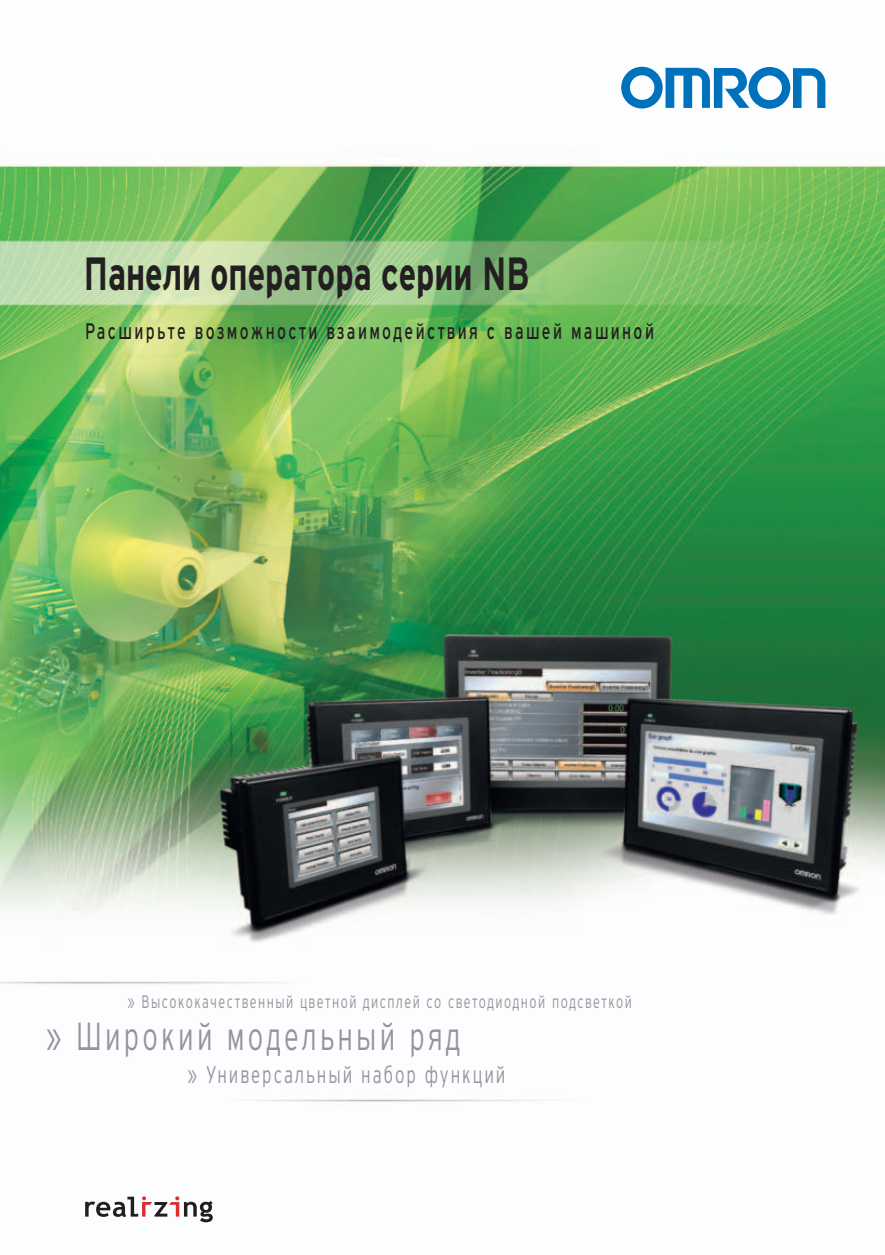
<style>
.page{position:relative;width:885px;height:1255px;background:#fff}
.page>*{position:absolute;margin:0;border:0;box-sizing:border-box;transform-origin:0 0}
.t1{font:700 46.5px "Interstate Cyr";color:#231f20;scale:.7 1}
.t2{font:300 39px "Interstate Cyr";letter-spacing:.12em;color:#939598;scale:.7 1}
.t3{font:300 24px "Interstate Cyr";letter-spacing:.12em;color:#939598;scale:.7 1}
.t4{font:22.5px "Interstate Cyr";letter-spacing:.15em;color:#231f20;scale:.7 1}
.t5{font:300 18px "Interstate Cyr";letter-spacing:.12em;color:#939598;scale:.7 1}
</style>
<div class="page">
<img style="left:0;top:66px;width:884px;height:1157px">
<h1 class="t1" style="left:84px;top:257px;width:638px">Панели оператора серии NB</h1>
<p class="t4" style="left:85px;top:322px;width:814px">Расширьте возможности взаимодействия с вашей машиной</p>
<p class="t5" style="left:128px;top:994px;width:721px">» Высококачественный цветной дисплей со светодиодной подсветкой</p>
<h2 class="t2" style="left:46px;top:1021px;width:593px">» Широкий модельный ряд</h2>
<h3 class="t3" style="left:188px;top:1064px;width:455px">» Универсальный набор функций</h3>
</div>
